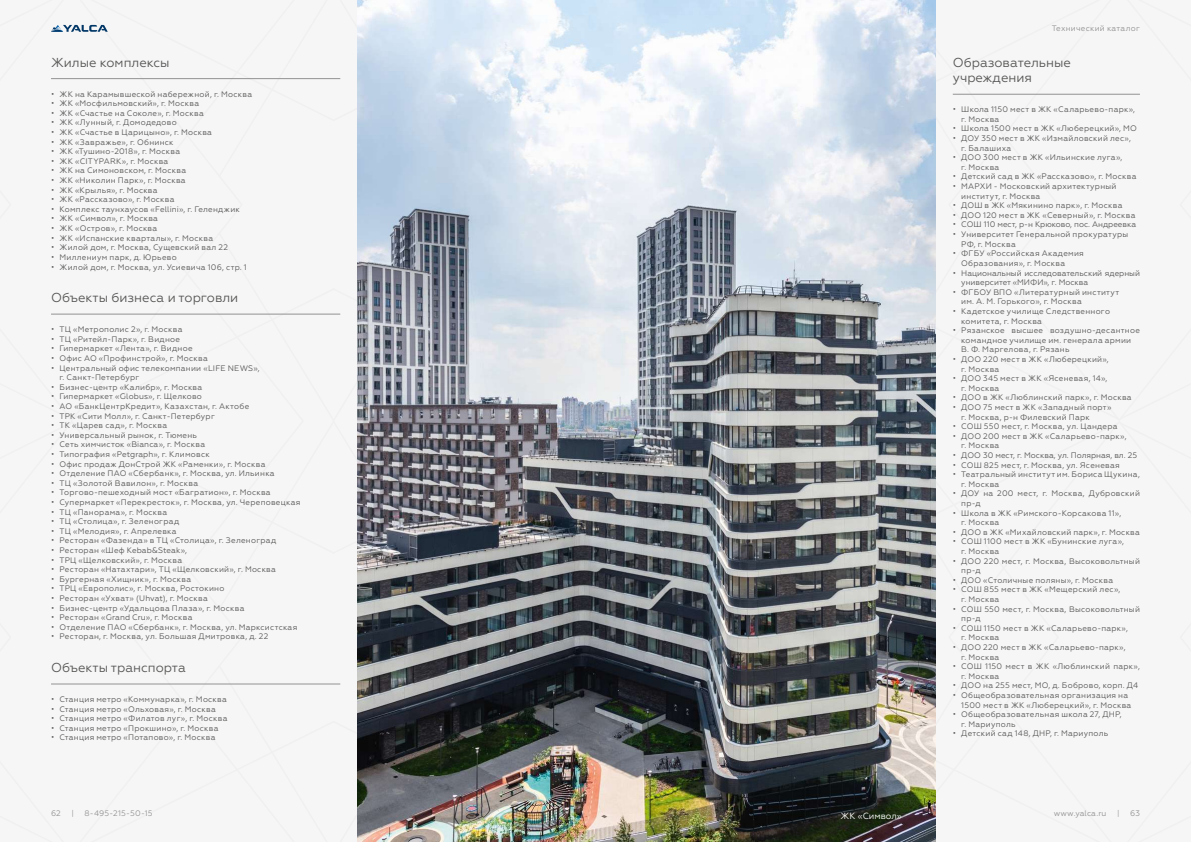
<style>
.page{position:relative;width:1191px;height:842px;background:#f6f6f6}
.page>*{position:absolute;margin:0;border:0;box-sizing:border-box;transform-origin:0 0}
.t1{font:13px/15.6px "Geometria";color:#575756}
.t2{font:9px "Geometria";color:#fff}
.t3{font:8px/9.6px "Geometria";letter-spacing:.03em;color:#575756}
.t4{font:8px/9.6px "Geometria";color:#575756}
.t5{font:8px "Geometria";letter-spacing:.025em;color:#929292}
</style>
<div class="page">
<svg style="left:51px;top:25px;width:57px;height:7px"></svg>
<hr style="left:51px;top:78px;width:289px;height:1px;background:#929292">
<hr style="left:51px;top:683px;width:289px;height:1px;background:#929292">
<hr style="left:51px;top:314px;width:289px;height:1px;background:#929292">
<img style="left:357px;top:0;width:578px;height:842px">
<hr style="left:952px;top:94px;width:188px;height:1px;background:#929292">
<h1 class="t1" style="left:51px;top:54px;width:120px">Жилые комплексы</h1>
<p class="t3" style="left:51px;top:89px;width:202px">• ЖК на Карамывшеской набережной, г. Москва</p>
<p class="t3" style="left:51px;top:99px;width:150px">• ЖК «Мосфильмовский», г. Москва</p>
<p class="t3" style="left:51px;top:108px;width:154px">• ЖК «Счастье на Соколе», г. Москва</p>
<p class="t3" style="left:51px;top:118px;width:127px">• ЖК «Лунный, г. Домодедово</p>
<p class="t3" style="left:51px;top:127px;width:162px">• ЖК «Счастье в Царицыно», г. Москва</p>
<p class="t3" style="left:51px;top:137px;width:124px">• ЖК «Завражье», г. Обнинск</p>
<p class="t3" style="left:51px;top:147px;width:130px">• ЖК «Тушино-2018», г. Москва</p>
<p class="t3" style="left:51px;top:156px;width:119px">• ЖК «CITYPARK», г. Москва</p>
<p class="t3" style="left:51px;top:166px;width:137px">• ЖК на Симоновском, г. Москва</p>
<p class="t3" style="left:51px;top:175px;width:136px">• ЖК «Николин Парк», г. Москва</p>
<p class="t3" style="left:51px;top:185px;width:108px">• ЖК «Крылья», г. Москва</p>
<p class="t3" style="left:51px;top:195px;width:125px">• ЖК «Рассказово», г. Москва</p>
<p class="t3" style="left:51px;top:204px;width:190px">• Комплекс таунхаусов «Fellini», г. Геленджик</p>
<p class="t3" style="left:51px;top:214px;width:108px">• ЖК «Символ», г. Москва</p>
<p class="t3" style="left:51px;top:223px;width:108px">• ЖК «Остров», г. Москва</p>
<p class="t3" style="left:51px;top:233px;width:164px">• ЖК «Испанские кварталы», г. Москва</p>
<p class="t3" style="left:51px;top:243px;width:178px">• Жилой дом, г. Москва, Сущевский вал 22</p>
<p class="t3" style="left:51px;top:252px;width:127px">• Миллениум парк, д. Юрьево</p>
<p class="t3" style="left:51px;top:262px;width:197px">• Жилой дом, г. Москва, ул. Усиевича 106, стр. 1</p>
<h1 class="t1" style="left:51px;top:290px;width:189px">Объекты бизнеса и торговли</h1>
<p class="t3" style="left:51px;top:325px;width:133px">• ТЦ «Метрополис 2», г. Москва</p>
<p class="t3" style="left:51px;top:334px;width:130px">• ТЦ «Ритейл-Парк», г. Видное</p>
<p class="t3" style="left:51px;top:344px;width:143px">• Гипермаркет «Лента», г. Видное</p>
<p class="t3" style="left:51px;top:353px;width:158px">• Офис АО «Профинстрой», г. Москва</p>
<p class="t3" style="left:60px;top:363px;width:202px;text-indent:-9px">• Центральный офис телекомпании «LIFE NEWS», г. Санкт-Петербург</p>
<p class="t3" style="left:51px;top:382px;width:153px">• Бизнес-центр «Калибр», г. Москва</p>
<p class="t3" style="left:51px;top:392px;width:152px">• Гипермаркет «Globus», г. Щелково</p>
<p class="t3" style="left:51px;top:401px;width:200px">• АО «БанкЦентрКредит», Казахстан, г. Актобе</p>
<p class="t3" style="left:51px;top:411px;width:165px">• ТРК «Сити Молл», г. Санкт-Петербург</p>
<p class="t3" style="left:51px;top:421px;width:118px">• ТК «Царев сад», г. Москва</p>
<p class="t3" style="left:51px;top:430px;width:147px">• Универсальный рынок, г. Тюмень</p>
<p class="t3" style="left:51px;top:440px;width:156px">• Сеть химчисток «Bianca», г. Москва</p>
<p class="t3" style="left:51px;top:449px;width:160px">• Типография «Petgraph», г. Климовск</p>
<p class="t3" style="left:51px;top:459px;width:216px">• Офис продаж ДонСтрой ЖК «Раменки», г. Москва</p>
<p class="t3" style="left:51px;top:469px;width:225px">• Отделение ПАО «Сбербанк», г. Москва, ул. Ильинка</p>
<p class="t3" style="left:51px;top:478px;width:149px">• ТЦ «Золотой Вавилон», г. Москва</p>
<p class="t3" style="left:51px;top:488px;width:221px">• Торгово-пешеходный мост «Багратион», г. Москва</p>
<p class="t3" style="left:51px;top:497px;width:251px">• Супермаркет «Перекресток», г. Москва, ул. Череповецкая</p>
<p class="t3" style="left:51px;top:507px;width:118px">• ТЦ «Панорама», г. Москва</p>
<p class="t3" style="left:51px;top:517px;width:130px">• ТЦ «Столица», г. Зеленоград</p>
<p class="t3" style="left:51px;top:526px;width:127px">• ТЦ «Мелодия», г. Апрелевка</p>
<p class="t3" style="left:51px;top:536px;width:227px">• Ресторан «Фазенда» в ТЦ «Столица», г. Зеленоград</p>
<p class="t3" style="left:51px;top:545px;width:137px">• Ресторан «Шеф Kebab&amp;Steak»,</p>
<p class="t3" style="left:51px;top:555px;width:133px">• ТРЦ «Щелковский», г. Москва</p>
<p class="t3" style="left:51px;top:565px;width:226px">• Ресторан «Натахтари», ТЦ «Щелковский», г. Москва</p>
<p class="t3" style="left:51px;top:574px;width:142px">• Бургерная «Хищник», г. Москва</p>
<p class="t3" style="left:51px;top:584px;width:175px">• ТРЦ «Европолис», г. Москва, Ростокино</p>
<p class="t3" style="left:51px;top:593px;width:158px">• Ресторан «Ухват» (Uhvat), г. Москва</p>
<p class="t3" style="left:51px;top:603px;width:195px">• Бизнес-центр «Удальцова Плаза», г. Москва</p>
<p class="t3" style="left:51px;top:613px;width:143px">• Ресторан «Grand Cru», г. Москва</p>
<p class="t3" style="left:51px;top:622px;width:248px">• Отделение ПАО «Сбербанк», г. Москва, ул. Марксистская</p>
<p class="t3" style="left:51px;top:632px;width:219px">• Ресторан, г. Москва, ул. Большая Дмитровка, д. 22</p>
<h1 class="t1" style="left:51px;top:660px;width:136px">Объекты транспорта</h1>
<p class="t3" style="left:51px;top:694px;width:177px">• Станция метро «Коммунарка», г. Москва</p>
<p class="t3" style="left:51px;top:704px;width:166px">• Станция метро «Ольховая», г. Москва</p>
<p class="t3" style="left:51px;top:714px;width:178px">• Станция метро «Филатов луг», г. Москва</p>
<p class="t3" style="left:51px;top:723px;width:169px">• Станция метро «Прокшино», г. Москва</p>
<p class="t3" style="left:51px;top:733px;width:166px">• Станция метро «Потапово», г. Москва</p>
<p class="t5" style="left:1051px;top:24px;width:90px">Технический каталог</p>
<h1 class="t1" style="left:952px;top:54px;width:120px">Образовательные учреждения</h1>
<p class="t3" style="left:961px;top:105px;width:175px;text-indent:-9px">• Школа 1150 мест в ЖК «Саларьево-парк», г. Москва</p>
<p class="t3" style="left:952px;top:124px;width:185px">• Школа 1500 мест в ЖК «Люберецкий», МО</p>
<p class="t3" style="left:961px;top:133px;width:171px;text-indent:-9px">• ДОУ 350 мест в ЖК «Измайловский лес», г. Балашиха</p>
<p class="t3" style="left:961px;top:153px;width:163px;text-indent:-9px">• ДОО 300 мест в ЖК «Ильинские луга», г. Москва</p>
<p class="t3" style="left:952px;top:172px;width:185px">• Детский сад в ЖК «Рассказово», г. Москва</p>
<p class="t3" style="left:961px;top:181px;width:157px;text-indent:-9px">• МАРХИ - Московский архитектурный институт, г. Москва</p>
<p class="t3" style="left:952px;top:201px;width:171px">• ДОШ в ЖК «Мякинино парк», г. Москва</p>
<p class="t3" style="left:952px;top:210px;width:184px">• ДОО 120 мест в ЖК «Северный», г. Москва</p>
<p class="t4" style="left:952px;top:220px;width:185px">• СОШ 110 мест, р-н Крюково, пос. Андреевка</p>
<p class="t3" style="left:961px;top:229px;width:168px;text-indent:-9px">• Университет Генеральной прокуратуры<br>РФ, г. Москва</p>
<p class="t3" style="left:961px;top:249px;width:124px;text-indent:-9px">• ФГБУ «Российская Академия<br>Образования», г. Москва</p>
<p class="t4" style="left:961px;top:268px;width:180px;text-indent:-9px">• Национальный исследовательский ядерный университет «МИФИ», г. Москва</p>
<p class="t3" style="left:961px;top:287px;width:159px;text-indent:-9px">• ФГБОУ ВПО «Литературный институт им. А. М. Горького», г. Москва</p>
<p class="t3" style="left:961px;top:306px;width:150px;text-indent:-9px">• Кадетское училище Следственного комитета, г. Москва</p>
<p class="t3" style="left:961px;top:325px;width:180px;text-indent:-9px">• Рязанское высшее воздушно-десантное командное училище им. генерала армии<br>В. Ф. Маргелова, г. Рязань</p>
<p class="t3" style="left:961px;top:354px;width:149px;text-indent:-9px">• ДОО 220 мест в ЖК «Люберецкий», г. Москва</p>
<p class="t3" style="left:961px;top:373px;width:148px;text-indent:-9px">• ДОО 345 мест в ЖК «Ясеневая, 14», г. Москва</p>
<p class="t3" style="left:952px;top:393px;width:180px">• ДОО в ЖК «Люблинский парк», г. Москва</p>
<p class="t3" style="left:961px;top:402px;width:152px;text-indent:-9px">• ДОО 75 мест в ЖК «Западный порт» г. Москва, р-н Филевский Парк</p>
<p class="t3" style="left:952px;top:421px;width:166px">• СОШ 550 мест, г. Москва, ул. Цандера</p>
<p class="t3" style="left:961px;top:431px;width:167px;text-indent:-9px">• ДОО 200 мест в ЖК «Саларьево-парк», г. Москва</p>
<p class="t4" style="left:952px;top:450px;width:186px">• ДОО 30 мест, г. Москва, ул. Полярная, вл. 25</p>
<p class="t3" style="left:952px;top:460px;width:168px">• СОШ 825 мест, г. Москва, ул. Ясеневая</p>
<p class="t3" style="left:961px;top:469px;width:180px;text-indent:-9px">• Театральный институт им. Бориса Щукина, г. Москва</p>
<p class="t3" style="left:961px;top:489px;width:180px;text-indent:-9px">• ДОУ на 200 мест, г. Москва, Дубровский пр-д</p>
<p class="t3" style="left:961px;top:508px;width:161px;text-indent:-9px">• Школа в ЖК «Римского-Корсакова 11», г. Москва</p>
<p class="t3" style="left:952px;top:527px;width:189px">• ДОО в ЖК «Михайловский парк», г. Москва</p>
<p class="t3" style="left:961px;top:537px;width:164px;text-indent:-9px">• СОШ 1100 мест в ЖК «Бунинские луга», г. Москва</p>
<p class="t3" style="left:961px;top:556px;width:180px;text-indent:-9px">• ДОО 220 мест, г. Москва, Высоковольтный пр-д</p>
<p class="t3" style="left:952px;top:575px;width:162px">• ДОО «Столичные поляны», г. Москва</p>
<p class="t3" style="left:961px;top:585px;width:161px;text-indent:-9px">• СОШ 855 мест в ЖК «Мещерский лес», г. Москва</p>
<p class="t3" style="left:961px;top:604px;width:180px;text-indent:-9px">• СОШ 550 мест, г. Москва, Высоковольтный пр-д</p>
<p class="t3" style="left:961px;top:623px;width:168px;text-indent:-9px">• СОШ 1150 мест в ЖК «Саларьево-парк», г. Москва</p>
<p class="t3" style="left:961px;top:642px;width:166px;text-indent:-9px">• ДОО 220 мест в ЖК «Саларьево-парк», г. Москва</p>
<p class="t3" style="left:961px;top:661px;width:180px;text-indent:-9px">• СОШ 1150 мест в ЖК «Люблинский парк», г. Москва</p>
<p class="t3" style="left:952px;top:681px;width:187px">• ДОО на 255 мест, МО, д. Боброво, корп. Д4</p>
<p class="t3" style="left:961px;top:690px;width:171px;text-indent:-9px">• Общеобразовательная организация на<br>1500 мест в ЖК «Люберецкий», г. Москва</p>
<p class="t3" style="left:961px;top:709px;width:162px;text-indent:-9px">• Общеобразовательная школа 27, ДНР, г. Мариуполь</p>
<p class="t3" style="left:952px;top:729px;width:157px">• Детский сад 148, ДНР, г. Мариуполь</p>
<p class="t5" style="left:51px;top:808px;width:11px">62</p>
<p class="t5" style="left:71px;top:808px;width:4px">|</p>
<p class="t5" style="left:84px;top:808px;width:70px">8-495-215-50-15</p>
<p class="t5" style="left:1053px;top:808px;width:54px">www.yalca.ru</p>
<p class="t5" style="left:1117px;top:808px;width:4px">|</p>
<p class="t5" style="left:1130px;top:808px;width:11px">63</p>
<p class="t2" style="left:840px;top:811px;width:63px">ЖК «Символ»</p>
</div>
